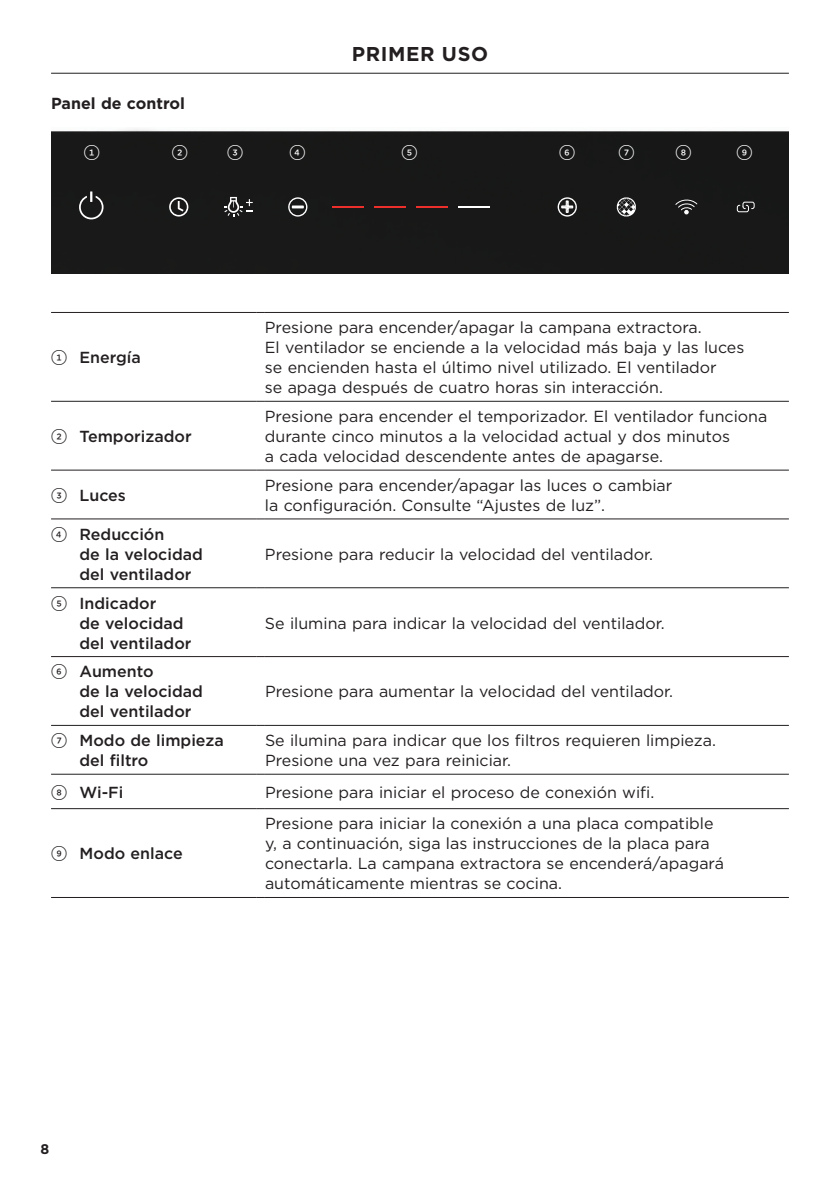
<style>
.page{position:relative;width:840px;height:1191px;background:#fff}
.page>*{position:absolute;margin:0;border:0;box-sizing:border-box;transform-origin:0 0}
.t1{font:700 20px "Gotham";letter-spacing:.03em;color:#231f20}
.t2{font:16px/20px "Gotham";color:#231f20}
.t3{font:500 16px/20px "Gotham";color:#231f20}
.t4{font:700 16px "Gotham";color:#231f20}
.t5{font:500 16px "Gotham FP Nos";color:#fff}
.t6{font:500 15.8px "Gotham FP Nos";color:#fff}
.t7{font:15.8px "Gotham FP Nos Medium Half";color:#fff}
.t8{font:700 14px "Gotham";color:#231f20}
.s1{font-family:"Gotham FP Nos"}
</style>
<div class="page">
<hr style="left:51px;top:73px;width:737px;height:1px;background:#231f20">
<hr style="left:51px;top:312px;width:206px;height:1px;background:#231f20">
<hr style="left:265px;top:312px;width:523px;height:1px;background:#231f20">
<hr style="left:51px;top:401px;width:206px;height:1px;background:#231f20">
<hr style="left:265px;top:401px;width:523px;height:1px;background:#231f20">
<hr style="left:51px;top:470px;width:206px;height:1px;background:#231f20">
<hr style="left:265px;top:470px;width:523px;height:1px;background:#231f20">
<hr style="left:51px;top:518px;width:206px;height:1px;background:#231f20">
<hr style="left:265px;top:518px;width:523px;height:1px;background:#231f20">
<hr style="left:51px;top:587px;width:206px;height:1px;background:#231f20">
<hr style="left:265px;top:587px;width:523px;height:1px;background:#231f20">
<hr style="left:51px;top:656px;width:206px;height:1px;background:#231f20">
<hr style="left:265px;top:656px;width:523px;height:1px;background:#231f20">
<hr style="left:51px;top:725px;width:206px;height:1px;background:#231f20">
<hr style="left:265px;top:725px;width:523px;height:1px;background:#231f20">
<hr style="left:51px;top:774px;width:206px;height:1px;background:#231f20">
<hr style="left:265px;top:774px;width:523px;height:1px;background:#231f20">
<hr style="left:51px;top:808px;width:206px;height:1px;background:#231f20">
<hr style="left:265px;top:808px;width:523px;height:1px;background:#231f20">
<hr style="left:51px;top:897px;width:206px;height:1px;background:#231f20">
<hr style="left:265px;top:897px;width:523px;height:1px;background:#231f20">
<div style="left:51px;top:129px;width:737px;height:144px;background:#181818"></div>
<svg style="left:224px;top:197px;width:28px;height:20px"></svg>
<svg style="left:169px;top:197px;width:19px;height:19px"></svg>
<svg style="left:288px;top:197px;width:19px;height:20px"></svg>
<hr style="left:374px;top:206px;width:31px;height:2px;background:#ed2f2b">
<hr style="left:416px;top:206px;width:31px;height:2px;background:#ed2f2b">
<hr style="left:332px;top:206px;width:31px;height:2px;background:#ed2f2b">
<hr style="left:458px;top:206px;width:31px;height:2px;background:#fff">
<svg style="left:557px;top:197px;width:19px;height:20px"></svg>
<svg style="left:675px;top:198px;width:22px;height:16px"></svg>
<svg style="left:736px;top:202px;width:18px;height:10px"></svg>
<svg style="left:615px;top:196px;width:21px;height:21px"></svg>
<svg style="left:79px;top:191px;width:24px;height:28px"></svg>
<p class="t4" style="left:51px;top:93px;width:135px">Panel de control</p>
<p class="t1" style="left:351px;top:41px;width:138px">PRIMER USO</p>
<p class="t5" style="left:84px;top:145px;width:28px">1<sub>1</sub></p>
<p class="t5" style="left:171px;top:145px;width:19px">2<sub>2</sub></p>
<p class="t5" style="left:227px;top:145px;width:18px">3<sub>3</sub></p>
<p class="t6" style="left:281px;top:150px;width:25px">4<sup>4</sup></p>
<p class="t6" style="left:399px;top:150px;width:20px">5<sup>5</sup></p>
<p class="t5" style="left:558px;top:145px;width:29px">6<sub>7</sub></p>
<p class="t5" style="left:618px;top:145px;width:24px">7<sub>8</sub></p>
<p class="t5" style="left:675px;top:145px;width:22px">8<sub>9</sub></p>
<p class="t7" style="left:731px;top:150px;width:22px">! 0<sup>9</sup></p>
<p class="t3" style="left:51px;top:347px;width:91px"><span class="s1">1</span> Energía</p>
<p class="t3" style="left:51px;top:426px;width:142px"><span class="s1">2</span> Temporizador</p>
<p class="t2" style="left:265px;top:317px;width:480px">Presione para encender/apagar la campana extractora.<br>El ventilador se enciende a la velocidad más baja y las luces se encienden hasta el último nivel utilizado. El ventilador<br>se apaga después de cuatro horas sin interacción.</p>
<p class="t2" style="left:265px;top:406px;width:503px">Presione para encender el temporizador. El ventilador funciona durante cinco minutos a la velocidad actual y dos minutos<br>a cada velocidad descendente antes de apagarse.</p>
<p class="t3" style="left:51px;top:485px;width:76px"><span class="s1">3</span> Luces</p>
<p class="t2" style="left:265px;top:475px;width:408px">Presione para encender/apagar las luces o cambiar la configuración. Consulte “Ajustes de luz”.</p>
<p class="t3" style="left:79px;top:524px;width:125px;text-indent:-28px"><span class="s1">4</span> Reducción<br>de la velocidad del ventilador</p>
<p class="t2" style="left:265px;top:544px;width:389px">Presione para reducir la velocidad del ventilador.</p>
<p class="t3" style="left:79px;top:592px;width:113px;text-indent:-28px"><span class="s1">5</span> Indicador<br>de velocidad del ventilador</p>
<p class="t3" style="left:79px;top:661px;width:125px;text-indent:-28px"><span class="s1">6</span> Aumento<br>de la velocidad del ventilador</p>
<p class="t2" style="left:265px;top:612px;width:401px">Se ilumina para indicar la velocidad del ventilador.</p>
<p class="t2" style="left:265px;top:681px;width:409px">Presione para aumentar la velocidad del ventilador.</p>
<p class="t3" style="left:79px;top:730px;width:146px;text-indent:-28px"><span class="s1">7</span> Modo de limpieza del filtro</p>
<p class="t2" style="left:265px;top:730px;width:452px">Se ilumina para indicar que los filtros requieren limpieza.<br>Presione una vez para reiniciar.</p>
<p class="t3" style="left:51px;top:782px;width:74px"><span class="s1">8</span> Wi-Fi</p>
<p class="t2" style="left:265px;top:782px;width:390px">Presione para iniciar el proceso de conexión wifi.</p>
<p class="t3" style="left:51px;top:843px;width:133px"><span class="s1">9</span> Modo enlace</p>
<p class="t2" style="left:265px;top:813px;width:460px">Presione para iniciar la conexión a una placa compatible y, a continuación, siga las instrucciones de la placa para conectarla. La campana extractora se encenderá/apagará automáticamente mientras se cocina.</p>
<p class="t8" style="left:41px;top:1139px;width:10px">8</p>
</div>
